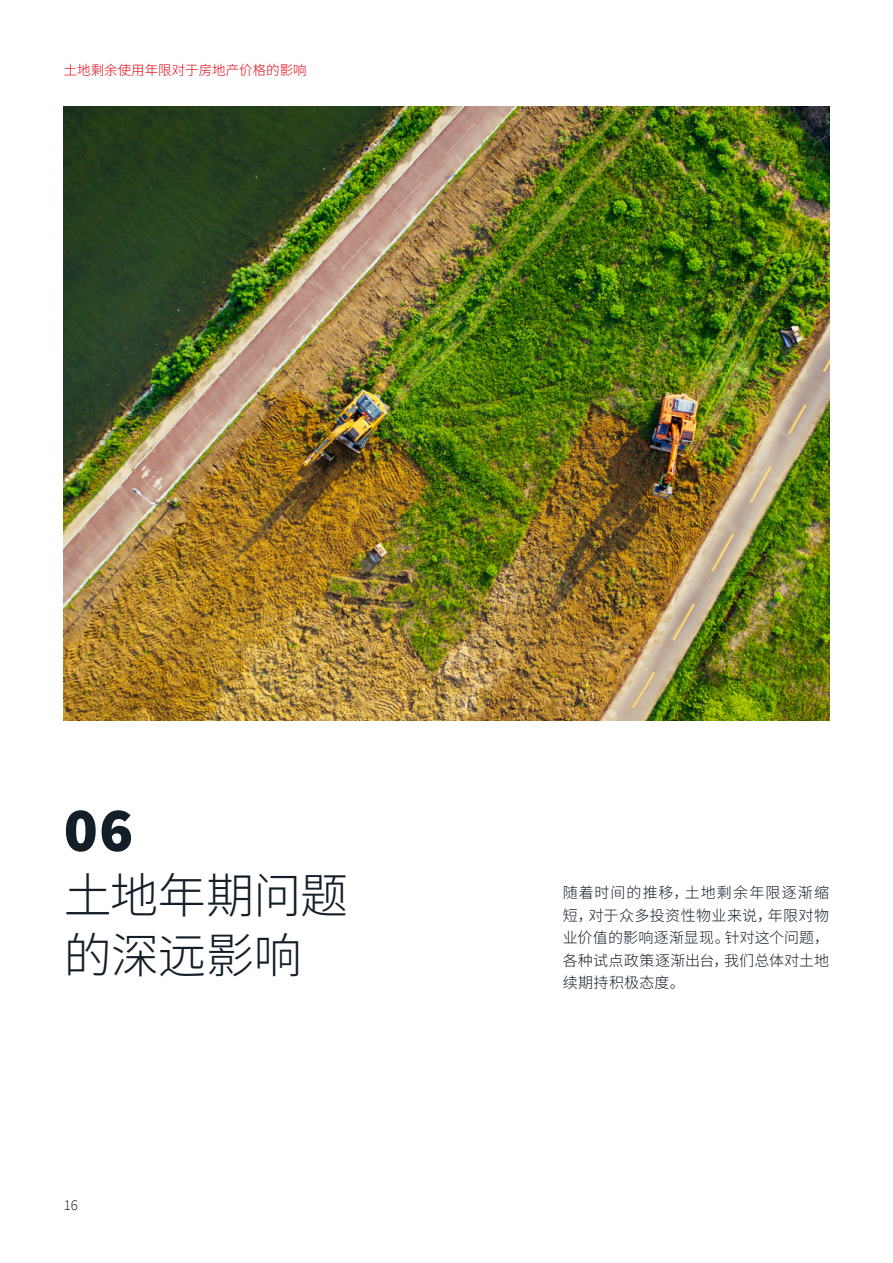
<style>
.page{position:relative;width:893px;height:1263px;background:#fff}
.page>*{position:absolute;margin:0;border:0;box-sizing:border-box;transform-origin:0 0}
.t1{font:900 63px "Source Sans Pro";color:#131e28}
.t2{font:300 48px/60px "Source Han Sans CN";letter-spacing:-.015em;color:#131e29}
.t3{font:300 15px/22.5px "Source Han Sans CN";letter-spacing:.015em;color:#131e28;text-align:justify}
.t4{font:300 15px "Source Sans Pro";color:#131e28}
.t5{font:300 13.5px "Source Han Sans CN";color:#e30413}
</style>
<div class="page">
<img style="left:64px;top:106px;width:765px;height:615px">
<p class="t5" style="left:64px;top:62px;width:244px">土地剩余使用年限对于房地产价格的影响</p>
<h1 class="t1" style="left:64px;top:786px;width:71px">06</h1>
<h2 class="t2" style="left:64px;top:866px;width:286px">土地年期问题的深远影响</h2>
<p class="t4" style="left:64px;top:1196px;width:16px">16</p>
<p class="t3" style="left:563px;top:882px;width:268px">随着时间的推移，土地剩余年限逐渐缩短，对于众多投资性物业来说，年限对物业价值的影响逐渐显现。针对这个问题，各种试点政策逐渐出台，我们总体对土地续期持积极态度。</p>
</div>
